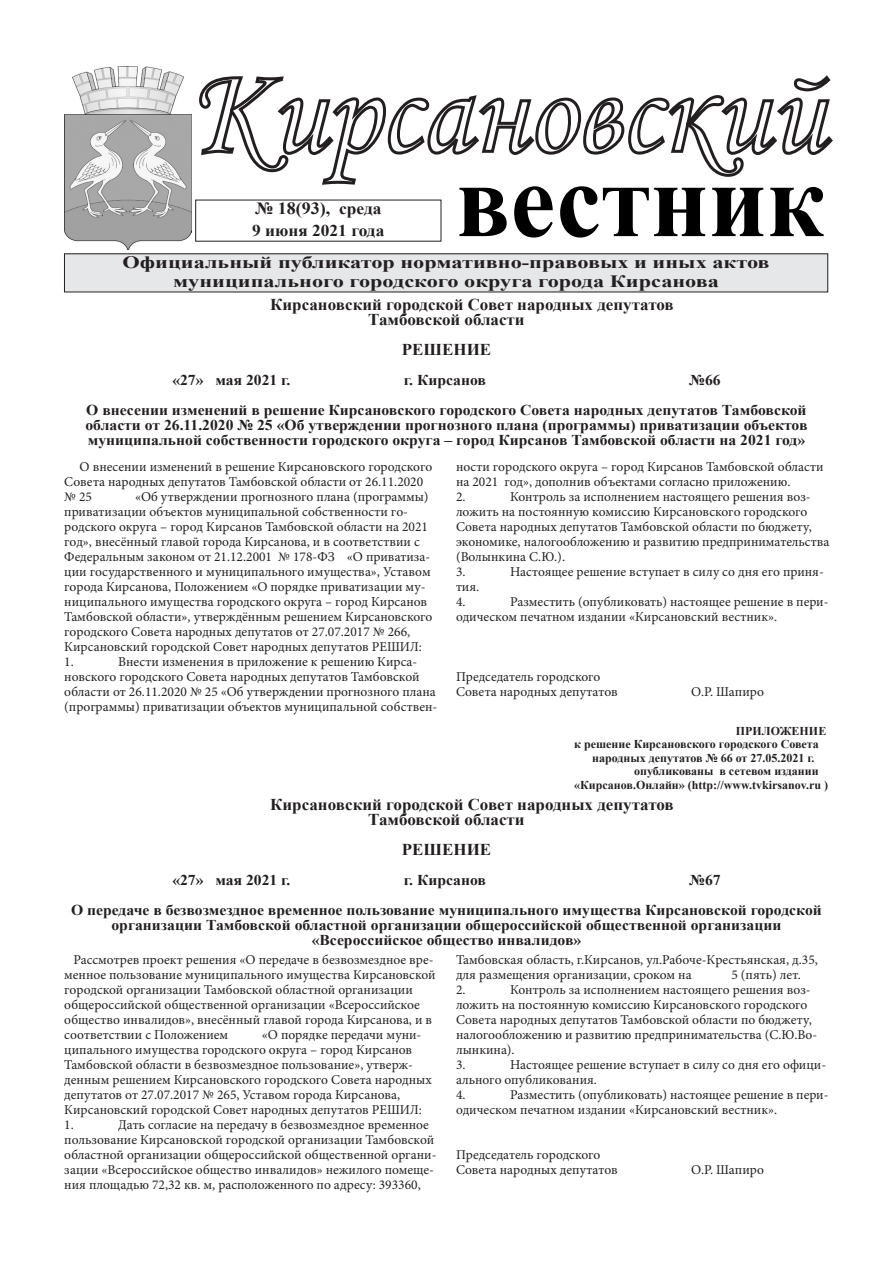
<style>
.page{position:relative;width:893px;height:1263px;background:#fff}
.page>*{position:absolute;margin:0;border:0;box-sizing:border-box;transform-origin:0 0}
.t1{font:700 105.9px "Times New Roman";color:#000;scale:.95 1}
.t2{font:700 17.25px "Times New Roman";color:#231f20;scale:1.29 1}
.t3{font:700 17.1px "Times New Roman";color:#231f20;scale:1.05 1}
.t4{font:700 16.5px "Times New Roman";color:#231f20}
.t5{font:700 16.5px "Times New Roman";color:#231f20;scale:1.05 1}
.t6{font:700 15px/15px "Times New Roman";color:#231f20;text-align:justify;scale:1.04 1}
.t7{font:13.5px/15px "Minion Pro";color:#231f20}
.t8{font:700 12px/13.5px "Times New Roman";color:#231f20}
.s1{font-size:16.5px}
</style>
<div class="page">
<svg style="left:199px;top:75px;width:634px;height:110px"></svg>
<img style="left:65px;top:67px;width:126px;height:183px">
<div style="left:64px;top:254px;width:764px;height:38px;background:#e6e7e9"></div>
<p class="t1" style="left:456px;top:127px;width:390px">вестник</p>
<p class="t2" style="left:123px;top:250px;width:503px">Официальный публикатор нормативно-правовых и иных актов</p>
<p class="t2" style="left:173px;top:269px;width:425px">муниципального городского округа города Кирсанова</p>
<p class="t4" style="left:270px;top:293px;width:405px">Кирсановский городской Совет народных депутатов</p>
<p class="t4" style="left:368px;top:308px;width:158px">Тамбовской области</p>
<p class="t4" style="left:402px;top:338px;width:91px">РЕШЕНИЕ</p>
<p class="t6" style="left:172px;top:372px;width:115px">«27» мая 2021 г.</p>
<p class="t6" style="left:404px;top:372px;width:80px">г. Кирсанов</p>
<p class="t6" style="left:689px;top:372px;width:32px">№66</p>
<p class="t6" style="left:85px;top:402px;width:696px">О внесении изменений в решение Кирсановского городского Совета народных депутатов Тамбовской области от 26.11.2020 № 25 «Об утверждении прогнозного плана (программы) приватизации объектов муниципальной собственности городского округа – город Кирсанов Тамбовской области на 2021 год»</p>
<p class="t7" style="left:64px;top:459px;width:369px;text-indent:15px">О внесении изменений в решение Кирсановского городского<br>Совета народных депутатов Тамбовской области от 26.11.2020 № 25</p>
<p class="t3" style="left:255px;top:196px;width:122px">№ 18(93), <span class="s1">среда</span></p>
<p class="t5" style="left:252px;top:219px;width:127px">9 июня 2021 года</p>
<p class="t7" style="left:456px;top:459px;width:369px">ности городского округа – город Кирсанов Тамбовской области на 2021 год», дополнив объектами согласно приложению.</p>
<p class="t7" style="left:456px;top:489px;width:11px">2.</p>
<p class="t7" style="left:64px;top:489px;width:370px;text-indent:71px">«Об утверждении прогнозного плана (программы) приватизации объектов муниципальной собственности го&shy;родского округа – город Кирсанов Тамбовской области на 2021 год», внесённый главой города Кирсанова, и в соответствии с Федеральным законом от 21.12.2001 № 178-ФЗ «О приватиза&shy;ции государственного и муниципального имущества», Уставом города Кирсанова, Положением «О порядке приватизации му&shy;ниципального имущества городского округа – город Кирсанов Тамбовской области», утверждённым решением Кирсановского городского Совета народных депутатов от 27.07.2017 № 266,</p>
<p class="t7" style="left:64px;top:639px;width:359px">Кирсановский городской Совет народных депутатов РЕШИЛ:</p>
<p class="t7" style="left:64px;top:654px;width:11px">1.</p>
<p class="t7" style="left:456px;top:489px;width:375px;text-indent:54px">Контроль за исполнением настоящего решения воз&shy;ложить на постоянную комиссию Кирсановского городского Совета народных депутатов Тамбовской области по бюджету, экономике, налогообложению и развитию предпринимательства (Волынкина С.Ю.).</p>
<p class="t7" style="left:456px;top:564px;width:11px">3.</p>
<p class="t7" style="left:510px;top:564px;width:315px">Настоящее решение вступает в силу со дня его приня-</p>
<p class="t7" style="left:456px;top:579px;width:25px">тия.</p>
<p class="t7" style="left:456px;top:594px;width:11px">4.</p>
<p class="t7" style="left:456px;top:594px;width:374px;text-indent:54px">Разместить (опубликовать) настоящее решение в пери&shy;одическом печатном издании «Кирсановский вестник».</p>
<p class="t7" style="left:64px;top:654px;width:375px;text-indent:54px">Внести изменения в приложение к решению Кирса&shy;новского городского Совета народных депутатов Тамбовской области от 26.11.2020 № 25 «Об утверждении прогнозного плана (программы) приватизации объектов муниципальной собствен-</p>
<p class="t7" style="left:456px;top:669px;width:146px">Председатель городского</p>
<p class="t7" style="left:456px;top:684px;width:163px">Совета народных депутатов</p>
<p class="t7" style="left:691px;top:684px;width:74px">О.Р. Шапиро</p>
<p class="t8" style="left:574px;top:724px;width:254px;text-indent:162px">ПРИЛОЖЕНИЕ к решение Кирсановского городского Совета</p>
<p class="t8" style="left:634px;top:751px;width:186px;text-indent:-42px">народных депутатов № 66 от 27.05.2021 г. опубликованы в сетевом издании</p>
<p class="t8" style="left:574px;top:778px;width:256px">«Кирсанов.Онлайн» (http://www.tvkirsanov.ru )</p>
<p class="t4" style="left:270px;top:793px;width:405px">Кирсановский городской Совет народных депутатов</p>
<p class="t4" style="left:368px;top:808px;width:158px">Тамбовской области</p>
<p class="t4" style="left:402px;top:838px;width:91px">РЕШЕНИЕ</p>
<p class="t6" style="left:172px;top:872px;width:115px">«27» мая 2021 г.</p>
<p class="t6" style="left:404px;top:872px;width:80px">г. Кирсанов</p>
<p class="t6" style="left:689px;top:872px;width:32px">№67</p>
<p class="t6" style="left:71px;top:902px;width:723px;text-align:center">О передаче в безвозмездное временное пользование муниципального имущества Кирсановской городской организации Тамбовской областной организации общероссийской общественной организации</p>
<p class="t6" style="left:312px;top:932px;width:261px">«Всероссийское общество инвалидов»</p>
<p class="t7" style="left:64px;top:952px;width:373px;text-indent:9px">Рассмотрев проект решения «О передаче в безвозмездное вре&shy;менное пользование муниципального имущества Кирсановской городской организации Тамбовской областной организации общероссийской общественной организации «Всероссийское общество инвалидов», внесённый главой города Кирсанова, и в соответствии с Положением</p>
<p class="t7" style="left:456px;top:952px;width:363px">Тамбовская область, г.Кирсанов, ул.Рабоче-Крестьянская, д.35, для размещения организации, сроком на</p>
<p class="t7" style="left:731px;top:967px;width:71px">5 (пять) лет.</p>
<p class="t7" style="left:456px;top:982px;width:363px;text-indent:54px">Контроль за исполнением настоящего решения воз&shy;ложить на постоянную комиссию Кирсановского городского Совета народных депутатов Тамбовской области по бюджету, налогообложению и развитию предпринимательства (С.Ю.Во&shy;лынкина).</p>
<p class="t7" style="left:456px;top:1057px;width:11px">3.</p>
<p class="t7" style="left:456px;top:982px;width:11px">2.</p>
<p class="t7" style="left:64px;top:1027px;width:369px;text-indent:198px">«О порядке передачи муни&shy;ципального имущества городского округа – город Кирсанов Тамбовской области в безвозмездное пользование», утверж&shy;денным решением Кирсановского городского Совета народных депутатов от 27.07.2017 № 265, Уставом города Кирсанова,</p>
<p class="t7" style="left:64px;top:1102px;width:359px">Кирсановский городской Совет народных депутатов РЕШИЛ:</p>
<p class="t7" style="left:64px;top:1117px;width:11px">1.</p>
<p class="t7" style="left:456px;top:1057px;width:372px;text-indent:54px">Настоящее решение вступает в силу со дня его офици&shy;ального опубликования.</p>
<p class="t7" style="left:456px;top:1087px;width:11px">4.</p>
<p class="t7" style="left:456px;top:1087px;width:374px;text-indent:54px">Разместить (опубликовать) настоящее решение в пери&shy;одическом печатном издании «Кирсановский вестник».</p>
<p class="t7" style="left:456px;top:1147px;width:146px">Председатель городского</p>
<p class="t7" style="left:456px;top:1162px;width:163px">Совета народных депутатов</p>
<p class="t7" style="left:691px;top:1162px;width:74px">О.Р. Шапиро</p>
<p class="t7" style="left:64px;top:1117px;width:374px;text-indent:54px">Дать согласие на передачу в безвозмездное временное пользование Кирсановской городской организации Тамбовской областной организации общероссийской общественной органи&shy;зации «Всероссийское общество инвалидов» нежилого помеще&shy;ния площадью 72,32 кв. м, расположенного по адресу: 393360,</p>
</div>
